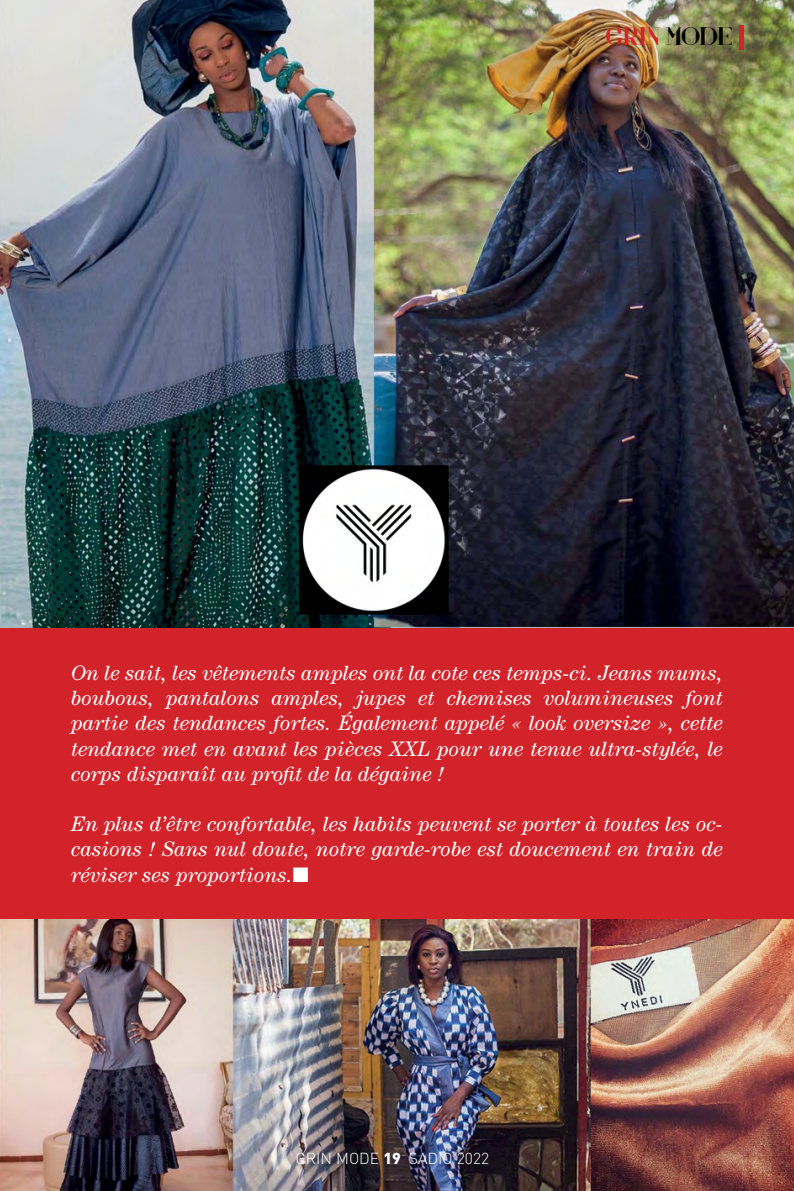
<style>
.page{position:relative;width:794px;height:1191px;background:#fff}
.page>*{position:absolute;margin:0;border:0;box-sizing:border-box;transform-origin:0 0}
.t1{font:26.25px "Voor";color:#d2232a}
.t2{font:italic 21px/25.2px "Century";color:#fff;text-align:justify}
.t3{font:300 15.75px "DIN";color:#fff}
.s1{color:#000}
.s2{font-weight:900}
</style>
<div class="page">
<img style="left:0;top:0;width:794px;height:1191px">
<div style="left:0;top:628px;width:794px;height:291px;background:#d2232a"></div>
<div style="left:739px;top:25px;width:5px;height:25px;background:#d2232a"></div>
<p class="t1" style="left:605px;top:20px;width:78px">grin <span class="s1">MODE</span></p>
<p class="t2" style="left:71px;top:660px;width:653px">On le sait, les vêtements amples ont la cote ces temps-ci. Jeans mums, boubous, pantalons amples, jupes et chemises volumineuses font partie des tendances fortes. Également appelé « look oversize », cette tendance met en avant les pièces XXL pour une tenue ultra-stylée, le corps disparaît au profit de la dégaine !</p>
<p class="t2" style="left:71px;top:811px;width:653px">En plus d’être confortable, les habits peuvent se porter à toutes les oc&shy;casions ! Sans nul doute, notre garde-robe est doucement en train de réviser ses proportions.■</p>
<p class="t3" style="left:295px;top:1149px;width:195px">GRI N MODE <span class="s2">19</span> SADIO 2022</p>
</div>
